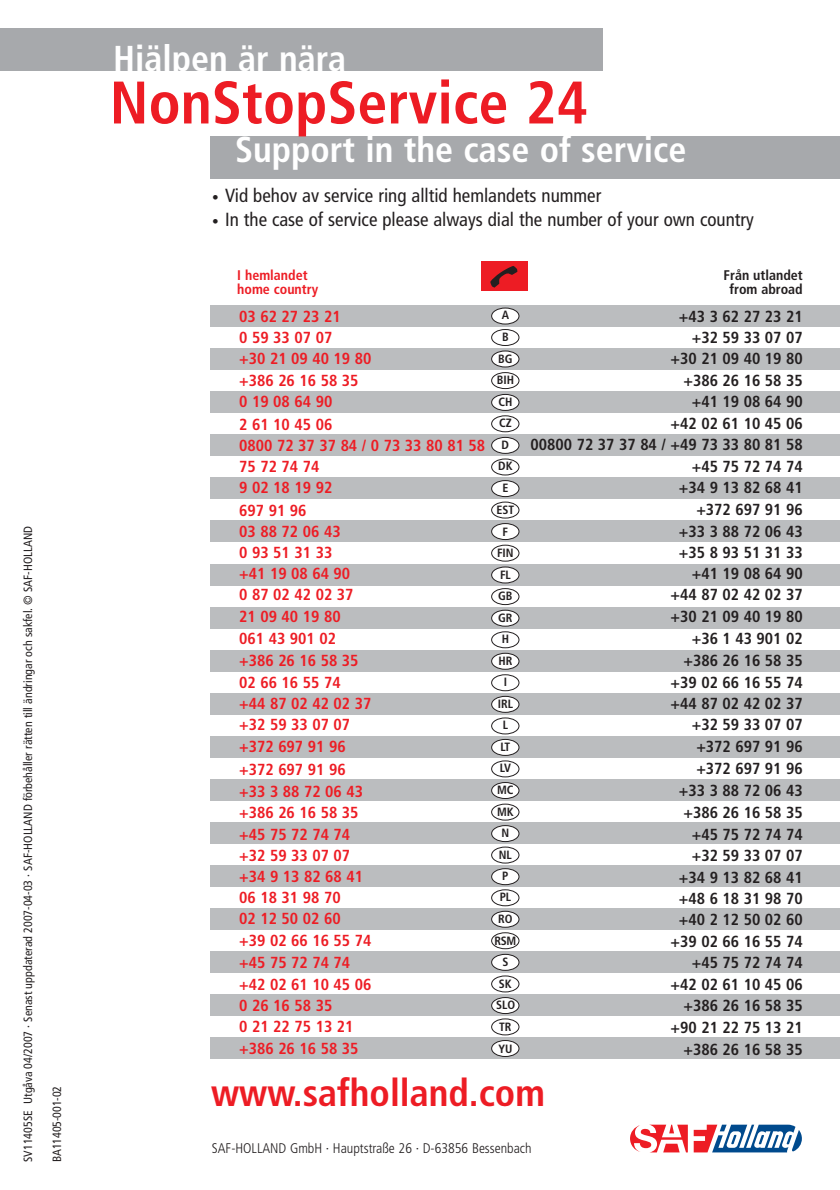
<style>
.page{position:relative;width:840px;height:1190px;background:#fff}
.page>*{position:absolute;margin:0;border:0;box-sizing:border-box;transform-origin:0 0}
.t1{font:700 condensed 60px "Frutiger";color:#ed1c24}
.t2{font:700 condensed 38px "Frutiger";color:#ed1c24}
.t3{font:700 condensed 36px "Frutiger";color:#fff}
.t4{font:condensed 19px/24px "Frutiger";color:#231f20}
.t5{font:700 condensed 16px/21.6px "Frutiger";color:#231f20;text-align:right}
.t6{font:700 condensed 16px/21.6px "Frutiger";color:#ed1c24}
.t7{font:300 condensed 14px "Frutiger";color:#231f20}
.t8{font:700 condensed 14px/14px "Frutiger";color:#231f20;text-align:center}
.t9{font:700 condensed 14px/14px "Frutiger";color:#ed1c24}
.t10{font:condensed 12px "Frutiger";color:#231f20}
.t11{font:700 condensed 12px/21.6px "Frutiger";color:#231f20;text-align:center}
.s1{font-size:36px}
</style>
<div class="page">
<div style="left:210px;top:136px;width:630px;height:43px;background:#a7a9ac"></div>
<div style="left:0;top:28px;width:603px;height:43px;background:#a7a9ac"></div>
<div style="left:482px;top:261px;width:46px;height:30px;background:#ed1c24"></div>
<div style="left:210px;top:305px;width:630px;height:22px;background:#bbbdbf"></div>
<div style="left:210px;top:348px;width:630px;height:22px;background:#bbbdbf"></div>
<div style="left:210px;top:391px;width:630px;height:22px;background:#bbbdbf"></div>
<div style="left:210px;top:434px;width:630px;height:22px;background:#bbbdbf"></div>
<div style="left:210px;top:478px;width:630px;height:21px;background:#bbbdbf"></div>
<div style="left:210px;top:521px;width:630px;height:21px;background:#bbbdbf"></div>
<div style="left:210px;top:564px;width:630px;height:21px;background:#bbbdbf"></div>
<div style="left:210px;top:607px;width:630px;height:21px;background:#bbbdbf"></div>
<div style="left:210px;top:650px;width:630px;height:21px;background:#bbbdbf"></div>
<div style="left:210px;top:693px;width:630px;height:22px;background:#bbbdbf"></div>
<div style="left:210px;top:736px;width:630px;height:22px;background:#bbbdbf"></div>
<div style="left:210px;top:779px;width:630px;height:22px;background:#bbbdbf"></div>
<div style="left:210px;top:822px;width:630px;height:22px;background:#bbbdbf"></div>
<div style="left:210px;top:865px;width:630px;height:22px;background:#bbbdbf"></div>
<div style="left:210px;top:908px;width:630px;height:21px;background:#bbbdbf"></div>
<div style="left:210px;top:951px;width:630px;height:22px;background:#bbbdbf"></div>
<div style="left:210px;top:994px;width:630px;height:22px;background:#bbbdbf"></div>
<div style="left:210px;top:1037px;width:630px;height:22px;background:#bbbdbf"></div>
<svg style="left:630px;top:1124px;width:172px;height:29px"></svg>
<div style="left:492px;top:308px;width:27px;height:16px;background:#fff;border-radius:50%"></div>
<div style="left:491px;top:308px;width:28px;height:17px;border:2px solid #231f20;border-radius:50%"></div>
<div style="left:491px;top:329px;width:28px;height:17px;border:2px solid #231f20;border-radius:50%"></div>
<div style="left:492px;top:351px;width:27px;height:16px;background:#fff;border-radius:50%"></div>
<div style="left:491px;top:350px;width:28px;height:18px;border:2px solid #231f20;border-radius:50%"></div>
<div style="left:491px;top:372px;width:28px;height:17px;border:2px solid #231f20;border-radius:50%"></div>
<div style="left:492px;top:394px;width:27px;height:16px;background:#fff;border-radius:50%"></div>
<div style="left:491px;top:394px;width:28px;height:17px;border:2px solid #231f20;border-radius:50%"></div>
<div style="left:491px;top:415px;width:28px;height:17px;border:2px solid #231f20;border-radius:50%"></div>
<div style="left:492px;top:437px;width:27px;height:16px;background:#fff;border-radius:50%"></div>
<div style="left:491px;top:437px;width:28px;height:17px;border:2px solid #231f20;border-radius:50%"></div>
<div style="left:491px;top:458px;width:28px;height:18px;border:2px solid #231f20;border-radius:50%"></div>
<div style="left:492px;top:481px;width:27px;height:16px;background:#fff;border-radius:50%"></div>
<div style="left:491px;top:480px;width:28px;height:17px;border:2px solid #231f20;border-radius:50%"></div>
<div style="left:491px;top:502px;width:28px;height:17px;border:2px solid #231f20;border-radius:50%"></div>
<div style="left:492px;top:524px;width:27px;height:16px;background:#fff;border-radius:50%"></div>
<div style="left:491px;top:523px;width:28px;height:17px;border:2px solid #231f20;border-radius:50%"></div>
<div style="left:491px;top:545px;width:28px;height:17px;border:2px solid #231f20;border-radius:50%"></div>
<div style="left:492px;top:567px;width:27px;height:16px;background:#fff;border-radius:50%"></div>
<div style="left:491px;top:566px;width:28px;height:18px;border:2px solid #231f20;border-radius:50%"></div>
<div style="left:491px;top:588px;width:28px;height:17px;border:2px solid #231f20;border-radius:50%"></div>
<div style="left:492px;top:610px;width:27px;height:16px;background:#fff;border-radius:50%"></div>
<div style="left:491px;top:610px;width:28px;height:17px;border:2px solid #231f20;border-radius:50%"></div>
<div style="left:491px;top:631px;width:28px;height:17px;border:2px solid #231f20;border-radius:50%"></div>
<div style="left:492px;top:653px;width:27px;height:16px;background:#fff;border-radius:50%"></div>
<div style="left:491px;top:653px;width:28px;height:17px;border:2px solid #231f20;border-radius:50%"></div>
<div style="left:491px;top:674px;width:28px;height:17px;border:2px solid #231f20;border-radius:50%"></div>
<div style="left:492px;top:696px;width:27px;height:16px;background:#fff;border-radius:50%"></div>
<div style="left:491px;top:696px;width:28px;height:17px;border:2px solid #231f20;border-radius:50%"></div>
<div style="left:491px;top:717px;width:28px;height:17px;border:2px solid #231f20;border-radius:50%"></div>
<div style="left:492px;top:739px;width:27px;height:16px;background:#fff;border-radius:50%"></div>
<div style="left:491px;top:739px;width:28px;height:17px;border:2px solid #231f20;border-radius:50%"></div>
<div style="left:491px;top:760px;width:28px;height:17px;border:2px solid #231f20;border-radius:50%"></div>
<div style="left:492px;top:783px;width:27px;height:16px;background:#fff;border-radius:50%"></div>
<div style="left:491px;top:782px;width:28px;height:17px;border:2px solid #231f20;border-radius:50%"></div>
<div style="left:491px;top:804px;width:28px;height:17px;border:2px solid #231f20;border-radius:50%"></div>
<div style="left:492px;top:826px;width:27px;height:16px;background:#fff;border-radius:50%"></div>
<div style="left:491px;top:825px;width:28px;height:17px;border:2px solid #231f20;border-radius:50%"></div>
<div style="left:491px;top:847px;width:28px;height:17px;border:2px solid #231f20;border-radius:50%"></div>
<div style="left:492px;top:869px;width:27px;height:16px;background:#fff;border-radius:50%"></div>
<div style="left:491px;top:868px;width:28px;height:17px;border:2px solid #231f20;border-radius:50%"></div>
<div style="left:491px;top:889px;width:28px;height:17px;border:2px solid #231f20;border-radius:50%"></div>
<div style="left:492px;top:911px;width:27px;height:16px;background:#fff;border-radius:50%"></div>
<div style="left:491px;top:911px;width:28px;height:17px;border:2px solid #231f20;border-radius:50%"></div>
<div style="left:491px;top:932px;width:28px;height:17px;border:2px solid #231f20;border-radius:50%"></div>
<div style="left:492px;top:954px;width:27px;height:16px;background:#fff;border-radius:50%"></div>
<div style="left:491px;top:954px;width:28px;height:17px;border:2px solid #231f20;border-radius:50%"></div>
<div style="left:491px;top:975px;width:28px;height:17px;border:2px solid #231f20;border-radius:50%"></div>
<div style="left:492px;top:997px;width:27px;height:16px;background:#fff;border-radius:50%"></div>
<div style="left:491px;top:997px;width:28px;height:17px;border:2px solid #231f20;border-radius:50%"></div>
<div style="left:491px;top:1018px;width:28px;height:17px;border:2px solid #231f20;border-radius:50%"></div>
<div style="left:492px;top:1041px;width:27px;height:16px;background:#fff;border-radius:50%"></div>
<div style="left:491px;top:1040px;width:28px;height:17px;border:2px solid #231f20;border-radius:50%"></div>
<p class="t10" style="left:23px;top:1162px;width:637px;rotate:-90deg">SV11405SE Utgåva 04/2007 · Senast uppdaterad 2007-04-03 · SAF-HOLLAND förbehåller rätten till ändringar och sakfel. © SAF-HOLLAND</p>
<p class="t10" style="left:52px;top:1162px;width:78px;rotate:-90deg">BA11405-001-02</p>
<h3 class="t3" style="left:113px;top:44px;width:234px">Hjälpen är nära</h3>
<h1 class="t1" style="left:110px;top:78px;width:480px">NonStopService 24</h1>
<h3 class="t3" style="left:235px;top:135px;width:453px">Support in the case of service</h3>
<p class="t4" style="left:211px;top:185px;width:544px"><span class="s1">·</span> Vid behov av service ring alltid hemlandets nummer<br><span class="s1">·</span> In the case of service please always dial the number of your own country</p>
<p class="t8" style="left:724px;top:269px;width:81px">Från utlandet from abroad</p>
<p class="t9" style="left:237px;top:269px;width:82px">I hemlandet home country</p>
<p class="t6" style="left:239px;top:307px;width:248px">03 62 27 23 21<br>0 59 33 07 07<br>+30 21 09 40 19 80<br>+386 26 16 58 35<br>0 19 08 64 90<br>2 61 10 45 06<br>0800 72 37 37 84 / 0 73 33 80 81 58<br>75 72 74 74<br>9 02 18 19 92<br>697 91 96<br>03 88 72 06 43<br>0 93 51 31 33<br>+41 19 08 64 90<br>0 87 02 42 02 37<br>21 09 40 19 80<br>061 43 901 02<br>+386 26 16 58 35<br>02 66 16 55 74<br>+44 87 02 42 02 37<br>+32 59 33 07 07<br>+372 697 91 96<br>+372 697 91 96<br>+33 3 88 72 06 43<br>+386 26 16 58 35<br>+45 75 72 74 74<br>+32 59 33 07 07<br>+34 9 13 82 68 41<br>06 18 31 98 70<br>02 12 50 02 60<br>+39 02 66 16 55 74<br>+45 75 72 74 74<br>+42 02 61 10 45 06<br>0 26 16 58 35<br>0 21 22 75 13 21<br>+386 26 16 58 35</p>
<p class="t5" style="left:531px;top:307px;width:274px">+43 3 62 27 23 21<br>+32 59 33 07 07<br>+30 21 09 40 19 80<br>+386 26 16 58 35<br>+41 19 08 64 90<br>+42 02 61 10 45 06<br>00800 72 37 37 84 / +49 73 33 80 81 58 +45 75 72 74 74<br>+34 9 13 82 68 41<br>+372 697 91 96<br>+33 3 88 72 06 43<br>+35 8 93 51 31 33<br>+41 19 08 64 90<br>+44 87 02 42 02 37<br>+30 21 09 40 19 80<br>+36 1 43 901 02<br>+386 26 16 58 35<br>+39 02 66 16 55 74<br>+44 87 02 42 02 37<br>+32 59 33 07 07<br>+372 697 91 96<br>+372 697 91 96<br>+33 3 88 72 06 43<br>+386 26 16 58 35<br>+45 75 72 74 74<br>+32 59 33 07 07<br>+34 9 13 82 68 41<br>+48 6 18 31 98 70<br>+40 2 12 50 02 60<br>+39 02 66 16 55 74<br>+45 75 72 74 74<br>+42 02 61 10 45 06<br>+386 26 16 58 35<br>+90 21 22 75 13 21<br>+386 26 16 58 35</p>
<p class="t11" style="left:494px;top:305px;width:23px">A<br>B<br>BG<br>BIH<br>CH<br>CZ<br>D<br>DK<br>E<br>EST<br>F<br>FIN<br>FL<br>GB<br>GR<br>H<br>HR<br>I<br>IRL<br>L<br>LT<br>LV<br>MC<br>MK<br>N<br>NL<br>P<br>PL<br>RO<br>RSM</p>
<p class="t11" style="left:496px;top:952px;width:21px">S<br>SK<br>SLO<br>TR<br>YU</p>
<h2 class="t2" style="left:211px;top:1078px;width:335px">www.safholland.com</h2>
<p class="t7" style="left:212px;top:1142px;width:321px">SAF-HOLLAND GmbH · Hauptstraße 26 · D-63856 Bessenbach</p>
</div>
